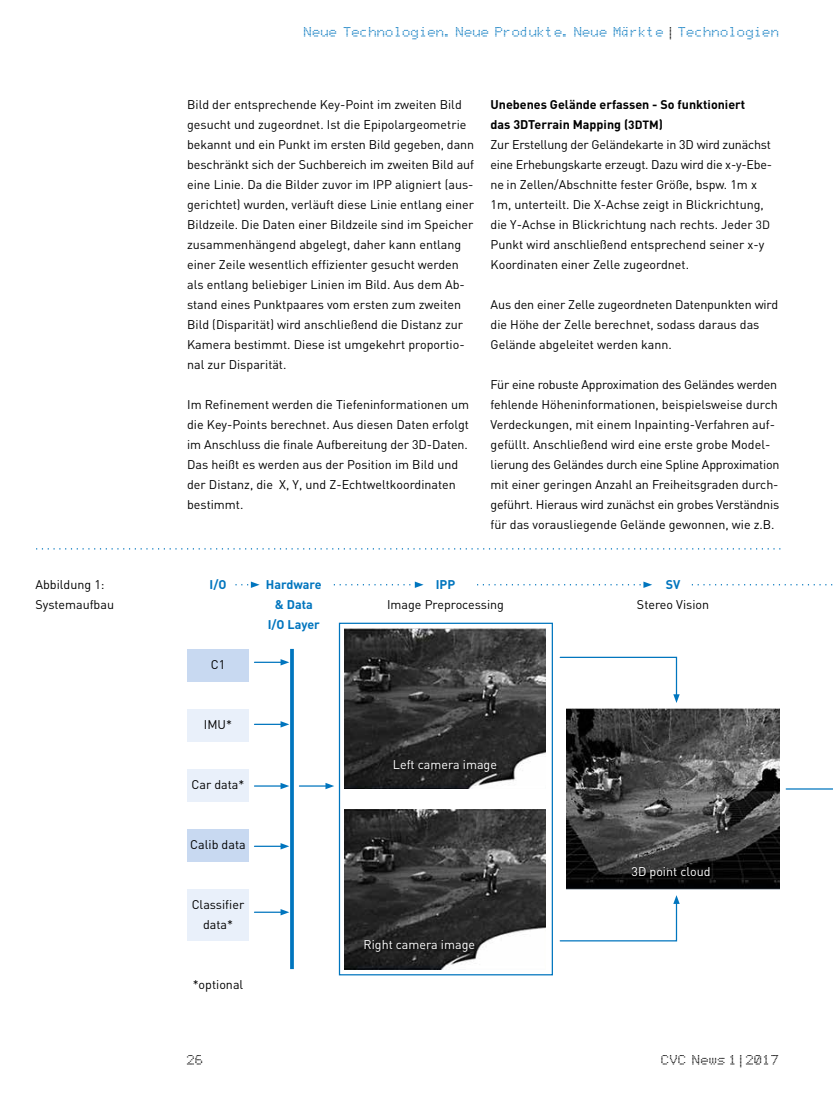
<style>
.page{position:relative;width:833px;height:1099px;background:#fff}
.page>*{position:absolute;margin:0;border:0;box-sizing:border-box;transform-origin:0 0}
.t1{font:12.5px/20px "DINOT";color:#000}
.t2{font:700 12.5px/20px "DIN";color:#000}
.t3{font:12.5px "DINOT";color:#fff}
.t4{font:12.5px "DIN";color:#000}
.t5{font:700 12.5px/20px "DIN";color:#0075be;text-align:center}
.t6{font:11.25px "Dot Matrix";color:#0075be}
.t7{font:11.25px "Dot Matrix";color:#000}
.s1{color:#000}
.s2{font-size:11.88px}
.s3{font-family:"DIN";font-size:11.88px}
</style>
<div class="page">
<div style="left:339px;top:622px;width:214px;height:353px;border:1px solid #0075be"></div>
<div style="left:187px;top:709px;width:62px;height:32px;background:#e9f0fa"></div>
<div style="left:187px;top:769px;width:62px;height:32px;background:#e9f0fa"></div>
<div style="left:187px;top:829px;width:62px;height:32px;background:#c8d9f1"></div>
<div style="left:187px;top:889px;width:62px;height:51px;background:#e9f0fa"></div>
<div style="left:187px;top:649px;width:62px;height:32px;background:#c8d9f1"></div>
<img style="left:345px;top:809px;width:201px;height:160px">
<img style="left:566px;top:709px;width:214px;height:180px">
<img style="left:345px;top:629px;width:201px;height:160px">
<svg style="left:235px;top:581px;width:25px;height:7px"></svg>
<svg style="left:334px;top:581px;width:89px;height:7px"></svg>
<svg style="left:477px;top:581px;width:175px;height:7px"></svg>
<svg style="left:692px;top:584px;width:141px;height:1px"></svg>
<svg style="left:559px;top:895px;width:120px;height:47px"></svg>
<svg style="left:559px;top:656px;width:120px;height:47px"></svg>
<div style="left:394px;top:760px;width:105px;height:14px;background:#000;opacity:.75"></div>
<div style="left:364px;top:940px;width:113px;height:14px;background:#000;opacity:.75"></div>
<div style="left:631px;top:866px;width:81px;height:15px;background:#000;opacity:.75"></div>
<svg style="left:290px;top:649px;width:4px;height:320px"></svg>
<hr style="left:254px;top:661px;width:28px;height:2px;background:#0075be">
<svg style="left:280px;top:659px;width:9px;height:6px"></svg>
<hr style="left:254px;top:723px;width:28px;height:2px;background:#0075be">
<svg style="left:280px;top:721px;width:9px;height:6px"></svg>
<svg style="left:254px;top:783px;width:35px;height:6px"></svg>
<svg style="left:299px;top:783px;width:35px;height:6px"></svg>
<hr style="left:786px;top:788px;width:47px;height:1px;background:#0075be">
<svg style="left:254px;top:843px;width:35px;height:6px"></svg>
<svg style="left:254px;top:909px;width:35px;height:6px"></svg>
<svg style="left:36px;top:548px;width:744px;height:1px"></svg>
<p class="t1" style="left:35px;top:574px;width:80px">Abbildung 1:<br>Systemaufbau</p>
<p class="t6" style="left:304px;top:27px;width:477px">Neue Technologien. Neue Produkte. Neue Märkte <span class="s1">|</span> Technologien</p>
<p class="t1" style="left:187px;top:94px;width:288px">Bild der entsprechende Key-Point im zweiten Bild gesucht und zugeordnet. Ist die Epipolargeometrie bekannt und ein Punkt im ersten Bild gegeben, dann beschränkt sich der Suchbereich im zweiten Bild auf eine Linie. Da die Bilder zuvor im IPP aligniert (aus&shy;gerichtet) wurden, verläuft diese Linie entlang einer Bildzeile. Die Daten einer Bildzeile sind im Speicher zusammenhängend abgelegt, daher kann entlang einer Zeile wesentlich effizienter gesucht werden als entlang beliebiger Linien im Bild. Aus dem Ab&shy;stand eines Punktpaares vom ersten zum zweiten Bild (Disparität) wird anschließend die Distanz zur Kamera bestimmt. Diese ist umgekehrt proportio&shy;nal zur Disparität.</p>
<p class="t1" style="left:187px;top:394px;width:283px">Im Refinement werden die Tiefeninformationen um die Key-Points berechnet. Aus diesen Daten erfolgt im Anschluss die finale Aufbereitung der 3D-Daten.<br>Das heißt es werden aus der Position im Bild und der Distanz, die X, Y, und Z-Echtweltkoordinaten bestimmt.</p>
<p class="t2" style="left:490px;top:94px;width:256px">Unebenes Gelände erfassen - So funktioniert das 3DTerrain Mapping (<span class="s2">3DTM</span>)</p>
<p class="t1" style="left:490px;top:134px;width:283px">Zur Erstellung der Geländekarte in 3D wird zunächst eine Erhebungskarte erzeugt. Dazu wird die x-y-Ebe&shy;ne in Zellen/Abschnitte fester Größe, bspw. 1m x 1m, unterteilt. Die X-Achse zeigt in Blickrichtung, die Y-Achse in Blickrichtung nach rechts. Jeder <span class="s3">3D </span>Punkt wird anschließend entsprechend seiner x-y Koordinaten einer Zelle zugeordnet.</p>
<p class="t1" style="left:490px;top:294px;width:289px">Aus den einer Zelle zugeordneten Datenpunkten wird die Höhe der Zelle berechnet, sodass daraus das<br>Gelände abgeleitet werden kann.</p>
<p class="t1" style="left:490px;top:374px;width:290px">Für eine robuste Approximation des Geländes werden fehlende Höheninformationen, beispielsweise durch Verdeckungen, mit einem Inpainting-Verfahren auf&shy;gefüllt. Anschließend wird eine erste grobe Model&shy;lierung des Geländes durch eine Spline Approximation mit einer geringen Anzahl an Freiheitsgraden durch&shy;geführt. Hieraus wird zunächst ein grobes Verständnis für das vorausliegende Gelände gewonnen, wie z.B.</p>
<p class="t5" style="left:209px;top:574px;width:18px">I/O</p>
<p class="t1" style="left:211px;top:654px;width:16px">C1</p>
<p class="t1" style="left:204px;top:714px;width:30px">IMU*</p>
<p class="t1" style="left:191px;top:774px;width:54px">Car data*</p>
<p class="t1" style="left:190px;top:834px;width:57px">Calib data</p>
<p class="t1" style="left:192px;top:894px;width:54px;text-align:center">Classifier data*</p>
<p class="t1" style="left:193px;top:974px;width:52px">*optional</p>
<p class="t5" style="left:266px;top:574px;width:57px">Hardware &amp; Data<br>I/O Layer</p>
<p class="t5" style="left:436px;top:574px;width:21px">IPP</p>
<p class="t4" style="left:387px;top:596px;width:118px">Image Preprocessing</p>
<p class="t3" style="left:393px;top:756px;width:106px">Left camera image</p>
<p class="t3" style="left:363px;top:936px;width:113px">Right camera image</p>
<p class="t5" style="left:666px;top:574px;width:16px">SV</p>
<p class="t4" style="left:637px;top:596px;width:74px">Stereo Vision</p>
<p class="t3" style="left:631px;top:862px;width:80px">3D point cloud</p>
<p class="t7" style="left:187px;top:1055px;width:21px">26-</p>
<p class="t7" style="left:661px;top:1055px;width:120px">CVC News 1|2017</p>
</div>
